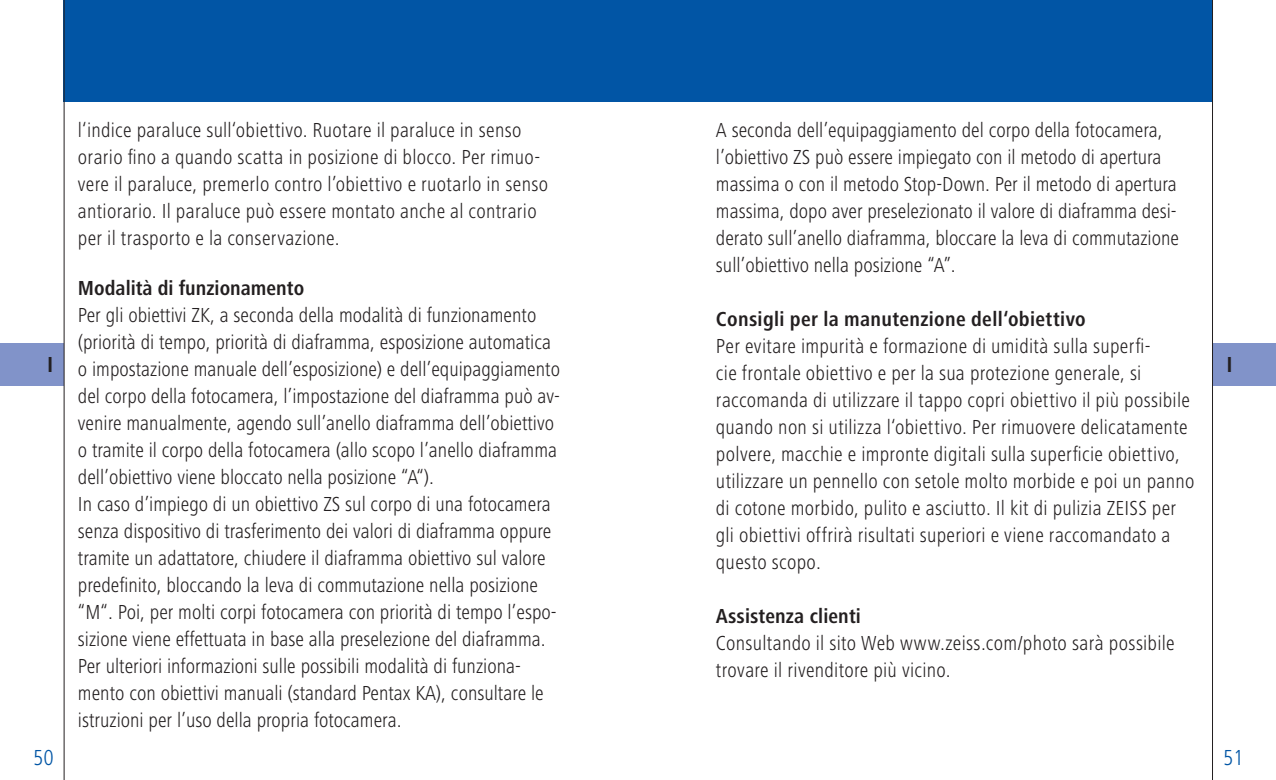
<style>
.page{position:relative;width:1276px;height:780px;background:#fff}
.page>*{position:absolute;margin:0;border:0;box-sizing:border-box;transform-origin:0 0}
.t1{font:300 condensed 22.5px "Frutiger Next LT";color:#0155a5}
.t2{font:700 condensed 22.5px "Frutiger Next LT";color:#231f20}
.t3{font:300 condensed 21px/27px "Frutiger Next LT";color:#231f20}
.t4{font:700 condensed 21px "Frutiger Next LT";letter-spacing:.005em;color:#231f20}
</style>
<div class="page">
<div style="left:0;top:343px;width:64px;height:43px;background:#8193c9"></div>
<div style="left:64px;top:0;width:574px;height:102px;background:#0155a5"></div>
<hr style="left:64px;top:0;width:1px;height:780px;background:#231f20">
<div style="left:1212px;top:343px;width:64px;height:43px;background:#8193c9"></div>
<div style="left:638px;top:0;width:574px;height:102px;background:#0155a5"></div>
<hr style="left:1212px;top:0;width:1px;height:780px;background:#231f20">
<p class="t2" style="left:47px;top:352px;width:8px">I</p>
<p class="t1" style="left:33px;top:745px;width:22px">50</p>
<p class="t3" style="left:78px;top:116px;width:471px">l‘indice paraluce sull‘obiettivo. Ruotare il paraluce in senso orario fino a quando scatta in posizione di blocco. Per rimuo&shy;vere il paraluce, premerlo contro l’obiettivo e ruotarlo in senso antiorario. Il paraluce può essere montato anche al contrario per il trasporto e la conservazione.</p>
<p class="t4" style="left:78px;top:276px;width:228px">Modalità di funzionamento</p>
<p class="t3" style="left:78px;top:301px;width:483px">Per gli obiettivi ZK, a seconda della modalità di funzionamento (priorità di tempo, priorità di diaframma, esposizione automatica o impostazione manuale dell’esposizione) e dell’equipaggiamento del corpo della fotocamera, l’impostazione del diaframma può av&shy;venire manualmente, agendo sull’anello diaframma dell’obiettivo o tramite il corpo della fotocamera (allo scopo l’anello diaframma dell’obiettivo viene bloccato nella posizione “A“).<br>In caso d’impiego di un obiettivo ZS sul corpo di una fotocamera senza dispositivo di trasferimento dei valori di diaframma oppure tramite un adattatore, chiudere il diaframma obiettivo sul valore predefinito, bloccando la leva di commutazione nella posizione “M“. Poi, per molti corpi fotocamera con priorità di tempo l’espo&shy;sizione viene effettuata in base alla preselezione del diaframma.<br>Per ulteriori informazioni sulle possibili modalità di funziona&shy;mento con obiettivi manuali (standard Pentax KA), consultare le istruzioni per l’uso della propria fotocamera.</p>
<p class="t3" style="left:716px;top:116px;width:464px">A seconda dell’equipaggiamento del corpo della fotocamera, l’obiettivo ZS può essere impiegato con il metodo di apertura massima o con il metodo Stop-Down. Per il metodo di apertura massima, dopo aver preselezionato il valore di diaframma desi&shy;derato sull’anello diaframma, bloccare la leva di commutazione sull’obiettivo nella posizione “A”.</p>
<p class="t4" style="left:716px;top:307px;width:371px">Consigli per la manutenzione dell‘obiettivo</p>
<p class="t3" style="left:716px;top:332px;width:480px">Per evitare impurità e formazione di umidità sulla superfi-<br>cie frontale obiettivo e per la sua protezione generale, si raccomanda di utilizzare il tappo copri obiettivo il più possibile quando non si utilizza l‘obiettivo. Per rimuovere delicatamente polvere, macchie e impronte digitali sulla superficie obiettivo, utilizzare un pennello con setole molto morbide e poi un panno di cotone morbido, pulito e asciutto. Il kit di pulizia ZEISS per gli obiettivi offrirà risultati superiori e viene raccomandato a questo scopo.</p>
<p class="t4" style="left:716px;top:604px;width:146px">Assistenza clienti</p>
<p class="t3" style="left:716px;top:629px;width:460px">Consultando il sito Web www.zeiss.com/photo sarà possibile trovare il rivenditore più vicino.</p>
<p class="t2" style="left:1226px;top:352px;width:8px">I</p>
<p class="t1" style="left:1223px;top:745px;width:22px">51</p>
</div>
